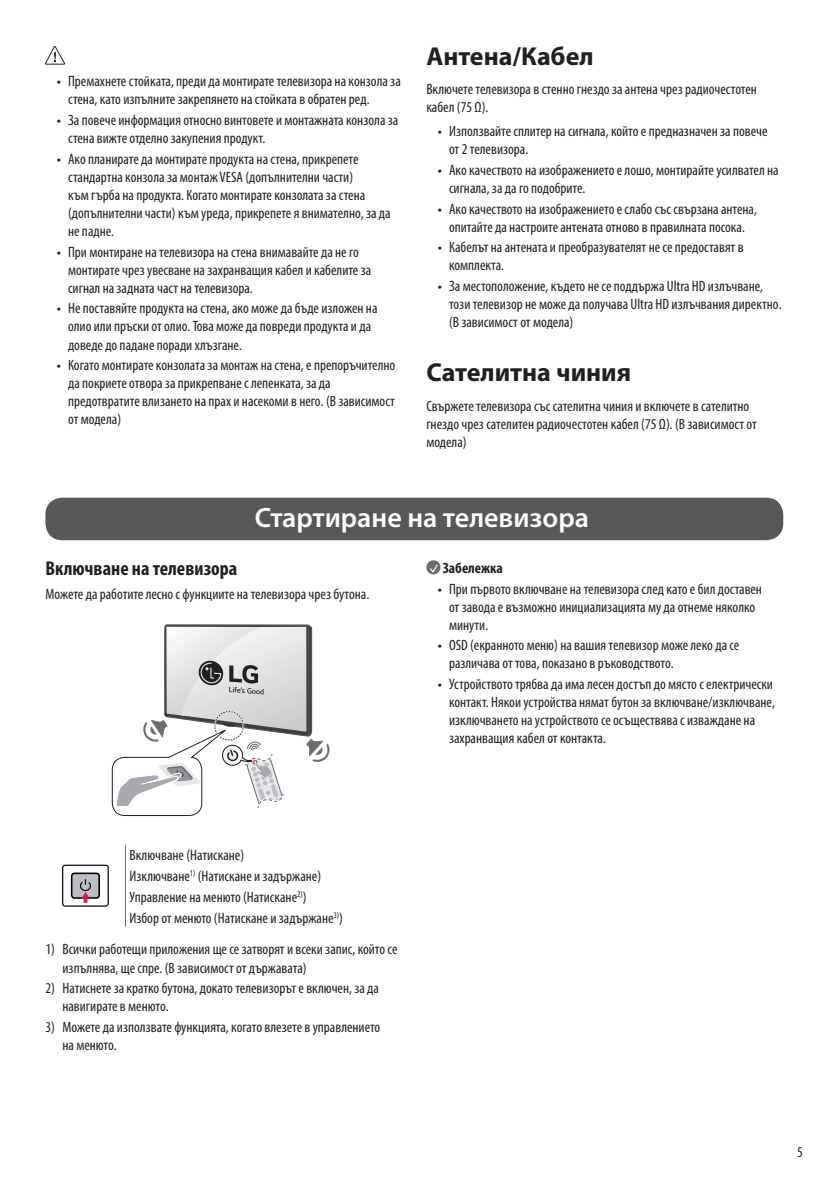
<style>
.page{position:relative;width:840px;height:1191px;background:#fff}
.page>*{position:absolute;margin:0;border:0;box-sizing:border-box;transform-origin:0 0}
.t1{font:600 28px "Myriad Pro";color:#fff}
.Title2{font:700 26px "Myriad Pro";color:#231f20}
.t2{font:700 condensed 20px "Myriad Pro";color:#231f20}
.Body{font:condensed 15px/18px "Myriad Pro";color:#231f20}
.t3{font:700 condensed 15px "Myriad Pro";color:#231f20}
.s1{font-family:"LG Smart";font-stretch:normal}
</style>
<div class="page">
<svg style="left:45px;top:46px;width:20px;height:18px"></svg>
<div style="left:45px;top:497px;width:737px;height:43px;background:#57585a;border-radius:17px"></div>
<svg style="left:111px;top:624px;width:218px;height:192px"></svg>
<hr style="left:125px;top:844px;width:1px;height:82px;background:#6c6d70">
<div style="left:62px;top:864px;width:47px;height:42px;border:1px solid #000;border-radius:3px"></div>
<div style="left:72px;top:873px;width:27px;height:25px;background:#bcbdc0;border-radius:3px"></div>
<div style="left:71px;top:872px;width:29px;height:26px;border:2px solid #000;border-radius:3px"></div>
<svg style="left:79px;top:879px;width:13px;height:23px"></svg>
<div style="left:426px;top:560px;width:14px;height:14px;background:#6c6d70;border-radius:50%"></div>
<svg style="left:428px;top:564px;width:10px;height:10px"></svg>
<p class="Body" style="left:68px;top:72px;width:334px;text-indent:-11px"><span class="s1">•</span> Премахнете стойката, преди да монтирате телевизора на конзола за стена, като изпълните закрепянето на стойката в обратен ред.</p>
<p class="Body" style="left:68px;top:111px;width:331px;text-indent:-11px"><span class="s1">•</span> За повече информация относно винтовете и монтажната конзола за стена вижте отделно закупения продукт.</p>
<p class="Body" style="left:68px;top:150px;width:324px;text-indent:-11px"><span class="s1">•</span> Ако планирате да монтирате продукта на стена, прикрепете стандартна конзола за монтаж VESA (допълнителни части)<br>към гърба на продукта. Когато монтирате конзолата за стена (допълнителни части) към уреда, прикрепете я внимателно, за да не падне.</p>
<p class="Body" style="left:68px;top:242px;width:304px;text-indent:-11px"><span class="s1">•</span> При монтиране на телевизора на стена внимавайте да не го монтирате чрез увесване на захранващия кабел и кабелите за сигнал на задната част на телевизора.</p>
<p class="Body" style="left:68px;top:299px;width:311px;text-indent:-11px"><span class="s1">•</span> Не поставяйте продукта на стена, ако може да бъде изложен на олио или пръски от олио. Това може да повреди продукта и да доведе до падане поради хлъзгане.</p>
<p class="Body" style="left:68px;top:356px;width:328px;text-indent:-11px"><span class="s1">•</span> Когато монтирате конзолата за монтаж на стена, е препоръчително да покриете отвора за прикрепване с лепенката, за да предотвратите влизането на прах и насекоми в него. (В зависимост от модела)</p>
<p class="Title2" style="left:426px;top:39px;width:169px">Антена/Кабел</p>
<p class="Body" style="left:426px;top:80px;width:332px">Включете телевизора в стенно гнездо за антена чрез радиочестотен кабел (75 Ω).</p>
<p class="Body" style="left:449px;top:122px;width:320px;text-indent:-11px"><span class="s1">•</span> Използвайте сплитер на сигнала, който е предназначен за повече от 2 телевизора.</p>
<p class="Body" style="left:449px;top:161px;width:331px;text-indent:-11px"><span class="s1">•</span> Ако качеството на изображението е лошо, монтирайте усилвател на сигнала, за да го подобрите.</p>
<p class="Body" style="left:437px;top:199px;width:320px;text-align:center"><span class="s1">•</span> Ако качеството на изображението е слабо със свързана антена, опитайте да настроите антената отново в правилната посока.</p>
<p class="Body" style="left:449px;top:238px;width:296px;text-indent:-11px"><span class="s1">•</span> Кабелът на антената и преобразувателят не се предоставят в комплекта.</p>
<p class="Body" style="left:449px;top:277px;width:334px;text-indent:-11px"><span class="s1">•</span> За местоположение, където не се поддържа Ultra HD излъчване, този телевизор не може да получава Ultra HD излъчвания директно. (В зависимост от модела)</p>
<p class="Title2" style="left:426px;top:355px;width:206px">Сателитна чиния</p>
<p class="Body" style="left:426px;top:396px;width:332px">Свържете телевизора със сателитна чиния и включете в сателитно гнездо чрез сателитен радиочестотен кабел (75 Ω). (В зависимост от модела)</p>
<p class="t1" style="left:254px;top:500px;width:335px">Стартиране на телевизора</p>
<p class="t2" style="left:45px;top:556px;width:193px">Включване на телевизора</p>
<p class="Body" style="left:45px;top:585px;width:325px">Можете да работите лесно с функциите на телевизора чрез бутона.</p>
<p class="t3" style="left:442px;top:558px;width:61px">Забележка</p>
<p class="Body" style="left:449px;top:579px;width:314px;text-indent:-11px"><span class="s1">•</span> При първото включване на телевизора след като е бил доставен от завода е възможно инициализацията му да отнеме няколко минути.</p>
<p class="Body" style="left:449px;top:636px;width:292px;text-indent:-11px"><span class="s1">•</span> OSD (екранното меню) на вашия телевизор може леко да се различава от това, показано в ръководството.</p>
<p class="Body" style="left:449px;top:675px;width:327px;text-indent:-11px"><span class="s1">•</span> Устройството трябва да има лесен достъп до място с електрически контакт. Някои устройства нямат бутон за включване/изключване, изключването на устройството се осъществява с изваждане на захранващия кабел от контакта.</p>
<p class="Body" style="left:129px;top:844px;width:215px;line-height:20.8px">Включване (Натискане)<br>Изключване<sup>1)</sup> (Натискане и задържане)<br>Управление на менюто (Натискане<sup>2)</sup>)<br>Избор от менюто (Натискане и задържане<sup>3)</sup>)</p>
<p class="Body" style="left:62px;top:940px;width:336px;text-indent:-17px">1) Всички работещи приложения ще се затворят и всеки запис, който се изпълнява, ще спре. (В зависимост от държавата)</p>
<p class="Body" style="left:62px;top:979px;width:318px;text-indent:-17px">2) Натиснете за кратко бутона, докато телевизорът е включен, за да навигирате в менюто.</p>
<p class="Body" style="left:62px;top:1018px;width:319px;text-indent:-17px">3) Можете да използвате функцията, когато влезете в управлението на менюто.</p>
<p class="Body" style="left:796px;top:1142px;width:7px">5</p>
</div>
